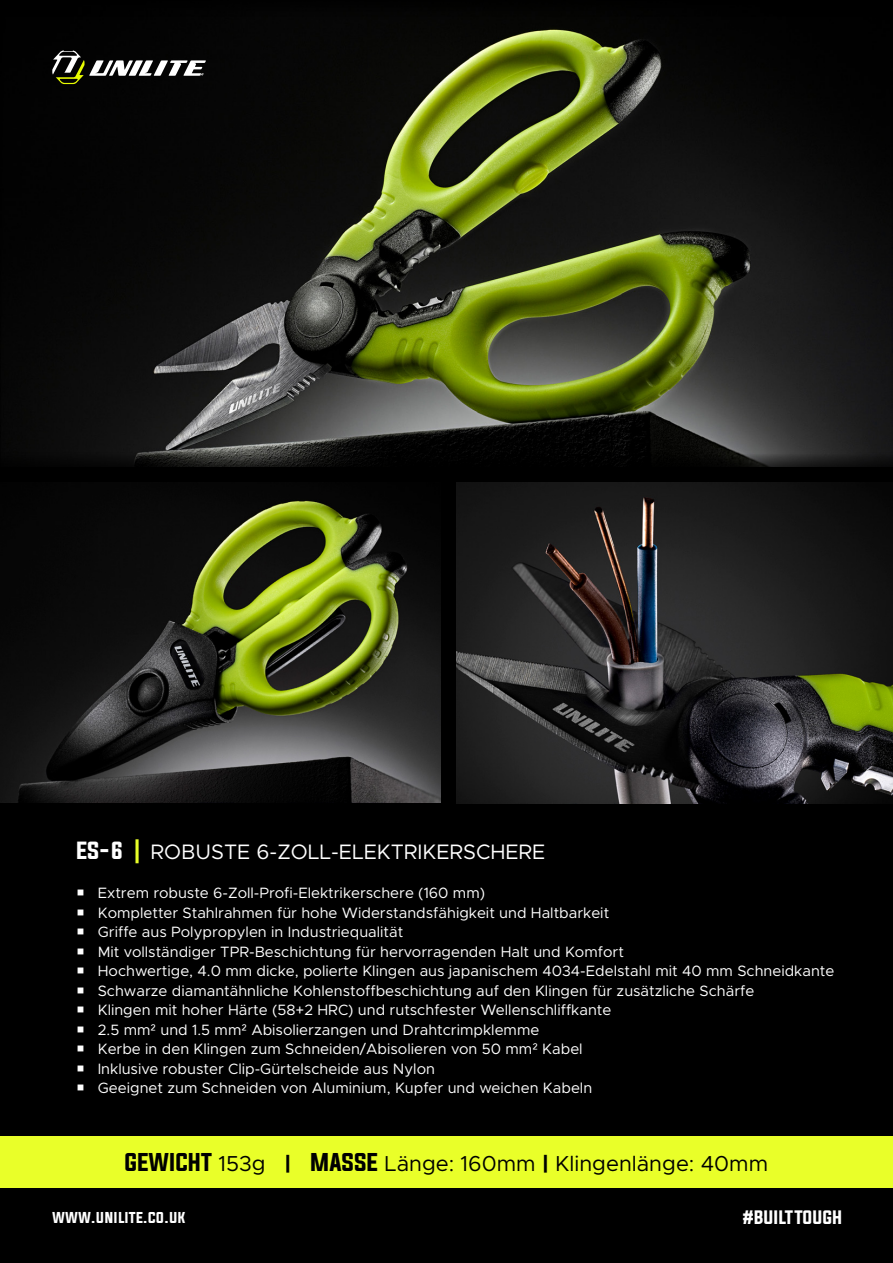
<style>
.page{position:relative;width:893px;height:1263px;background:#000}
.page>*{position:absolute;margin:0;border:0;box-sizing:border-box;transform-origin:0 0}
.t1{font:21.75px "Metropolis";color:#000}
.t2{font:21px "Metropolis";color:#fff}
.t3{font:16.5px "Evogria";color:#fff}
.t4{font:15px/19.5px "Metropolis";color:#fff}
.t5{font:14.1px "Evogria";color:#fff}
.s1{font-family:"Evogria"}
.s2{font-family:"Evogria";color:#e9ff29}
.s3{font-family:"Avenir Next"}
.s4{font-weight:900}
</style>
<div class="page">
<img style="left:0;top:500px;width:440px;height:303px">
<img style="left:25px;top:28px;width:868px;height:439px">
<img style="left:456px;top:482px;width:437px;height:321px">
<div style="left:0;top:1136px;width:893px;height:51px;background:#e9ff29"></div>
<svg style="left:52px;top:51px;width:154px;height:33px"></svg>
<h2 class="t2" style="left:77px;top:838px;width:470px"><span class="s1">ES-6</span> <span class="s2">|</span> ROBUSTE 6-ZOLL-ELEKTRIKERSCHERE</h2>
<p class="t4" style="left:98px;top:883px;width:738px">Extrem robuste 6-Zoll-Profi-Elektrikerschere (160 mm)<br>Kompletter Stahlrahmen für hohe Widerstandsfähigkeit und Haltbarkeit<br>Griffe aus Polypropylen in Industriequalität<br>Mit vollständiger TPR-Beschichtung für hervorragenden Halt und Komfort<br>Hochwertige, 4.0 mm dicke, polierte Klingen aus japanischem 4034-Edelstahl mit 40 mm Schneidkante Schwarze diamantähnliche Kohlenstoffbeschichtung auf den Klingen für zusätzliche Schärfe<br>Klingen mit hoher Härte (58+2 HRC) und rutschfester Wellenschliffkante<br>2.5 mm<span class="s3">²</span> und 1.5 mm<span class="s3">²</span> Abisolierzangen und Drahtcrimpklemme<br>Kerbe in den Klingen zum Schneiden/Abisolieren von 50 mm<span class="s3">²</span> Kabel<br>Inklusive robuster Clip-Gürtelscheide aus Nylon<br>Geeignet zum Schneiden von Aluminium, Kupfer und weichen Kabeln</p>
<h1 class="t1" style="left:125px;top:1150px;width:645px"><span class="s1">GEWICHT</span> 153g <span class="s4">|</span> <span class="s1">MASSE</span> Länge: 160mm <span class="s4">|</span> Klingenlänge: 40mm</h1>
<p class="t5" style="left:52px;top:1207px;width:135px">WWW.UNILITE.CO.UK</p>
<p class="t3" style="left:743px;top:1206px;width:101px">#BUILT TOUGH</p>
</div>
